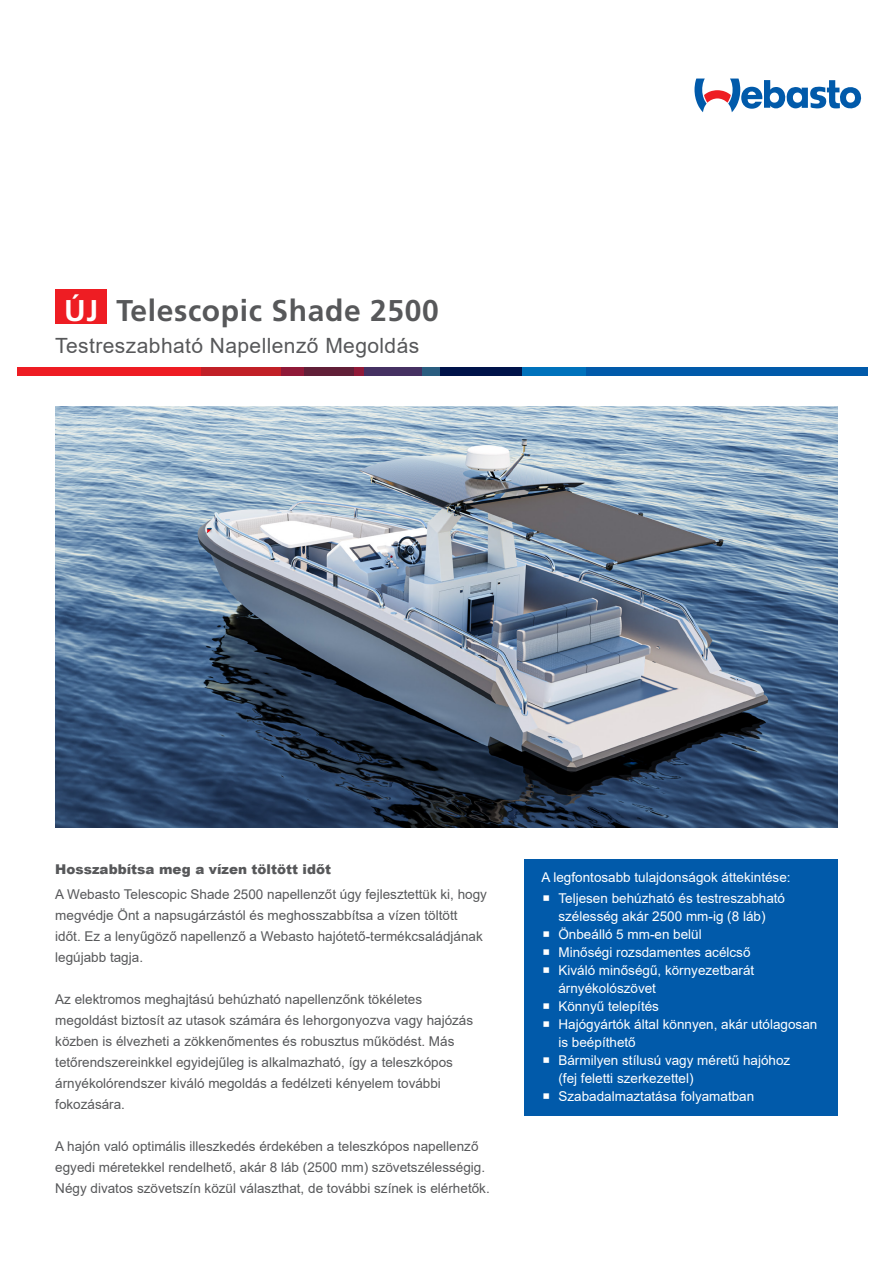
<style>
.page{position:relative;width:893px;height:1276px;background:#fff}
.page>*{position:absolute;margin:0;border:0;box-sizing:border-box;transform-origin:0 0}
.Headline_20pt{font:700 30px "Frutiger";letter-spacing:.02em;color:#57585a}
.Headline_20pt-2{font:21px "Arial";letter-spacing:.02em;color:#57585a}
.Copy{font:13.5px/21px "Arial";color:#57585a}
.Copy_Bullets_Neg{font:13.5px/18px "Arial";color:#fff}
.Copy-2{font:900 13.5px "Arial";color:#57585a}
.s1{color:#fff}
</style>
<div class="page">
<img style="left:55px;top:406px;width:783px;height:421px">
<svg style="left:694px;top:79px;width:168px;height:33px"></svg>
<div style="left:55px;top:290px;width:51px;height:34px;background:#ee1d23"></div>
<div style="left:524px;top:859px;width:314px;height:256px;background:#015aaa"></div>
<div style="left:17px;top:367px;width:184px;height:8px;background:#ee1d23"></div>
<div style="left:201px;top:367px;width:80px;height:8px;background:#c12027"></div>
<div style="left:281px;top:367px;width:23px;height:8px;background:#901938"></div>
<div style="left:304px;top:367px;width:50px;height:8px;background:#611f38"></div>
<div style="left:354px;top:367px;width:10px;height:8px;background:#901938"></div>
<div style="left:364px;top:367px;width:58px;height:8px;background:#453162"></div>
<div style="left:422px;top:367px;width:18px;height:8px;background:#2a5d80"></div>
<div style="left:440px;top:367px;width:82px;height:8px;background:#00134a"></div>
<div style="left:522px;top:367px;width:64px;height:8px;background:#0072bc"></div>
<div style="left:586px;top:367px;width:281px;height:8px;background:#015aaa"></div>
<p class="Headline_20pt" style="left:64px;top:293px;width:376px"><span class="s1">ÚJ</span> Telescopic Shade 2500</p>
<p class="Headline_20pt-2" style="left:55px;top:331px;width:366px">Testreszabható Napellenző Megoldás</p>
<p class="Copy-2" style="left:55px;top:859px;width:277px">Hosszabbítsa meg a vízen töltött időt</p>
<p class="Copy" style="left:55px;top:883px;width:433px">A Webasto Telescopic Shade 2500 napellenzőt úgy fejlesztettük ki, hogy megvédje Önt a napsugárzástól és meghosszabbítsa a vízen töltött<br>időt. Ez a lenyűgöző napellenző a Webasto hajótető-termékcsaládjának legújabb tagja.</p>
<p class="Copy" style="left:55px;top:988px;width:419px">Az elektromos meghajtású behúzható napellenzőnk tökéletes megoldást biztosít az utasok számára és lehorgonyozva vagy hajózás közben is élvezheti a zökkenőmentes és robusztus működést. Más tetőrendszereinkkel egyidejűleg is alkalmazható, így a teleszkópos árnyékolórendszer kiváló megoldás a fedélzeti kényelem további fokozására.</p>
<p class="Copy" style="left:55px;top:1135px;width:436px">A hajón való optimális illeszkedés érdekében a teleszkópos napellenző egyedi méretekkel rendelhető, akár 8 láb (2500 mm) szövetszélességig.<br>Négy divatos szövetszín közül választhat, de további színek is elérhetők.</p>
<p class="Copy_Bullets_Neg" style="left:541px;top:868px;width:251px">A legfontosabb tulajdonságok áttekintése:</p>
<p class="Copy_Bullets_Neg" style="left:558px;top:889px;width:228px">Teljesen behúzható és testreszabható szélesség akár 2500 mm-ig (8 láb)</p>
<p class="Copy_Bullets_Neg" style="left:558px;top:925px;width:145px">Önbeálló 5 mm-en belül</p>
<p class="Copy_Bullets_Neg" style="left:558px;top:943px;width:194px">Minőségi rozsdamentes acélcső</p>
<p class="Copy_Bullets_Neg" style="left:558px;top:961px;width:197px">Kiváló minőségű, környezetbarát árnyékolószövet</p>
<p class="Copy_Bullets_Neg" style="left:558px;top:997px;width:102px">Könnyű telepítés</p>
<p class="Copy_Bullets_Neg" style="left:558px;top:1015px;width:260px">Hajógyártók által könnyen, akár utólagosan is beépíthető</p>
<p class="Copy_Bullets_Neg" style="left:558px;top:1051px;width:233px">Bármilyen stílusú vagy méretű hajóhoz (fej feletti szerkezettel)</p>
<p class="Copy_Bullets_Neg" style="left:558px;top:1087px;width:197px">Szabadalmaztatása folyamatban</p>
</div>
